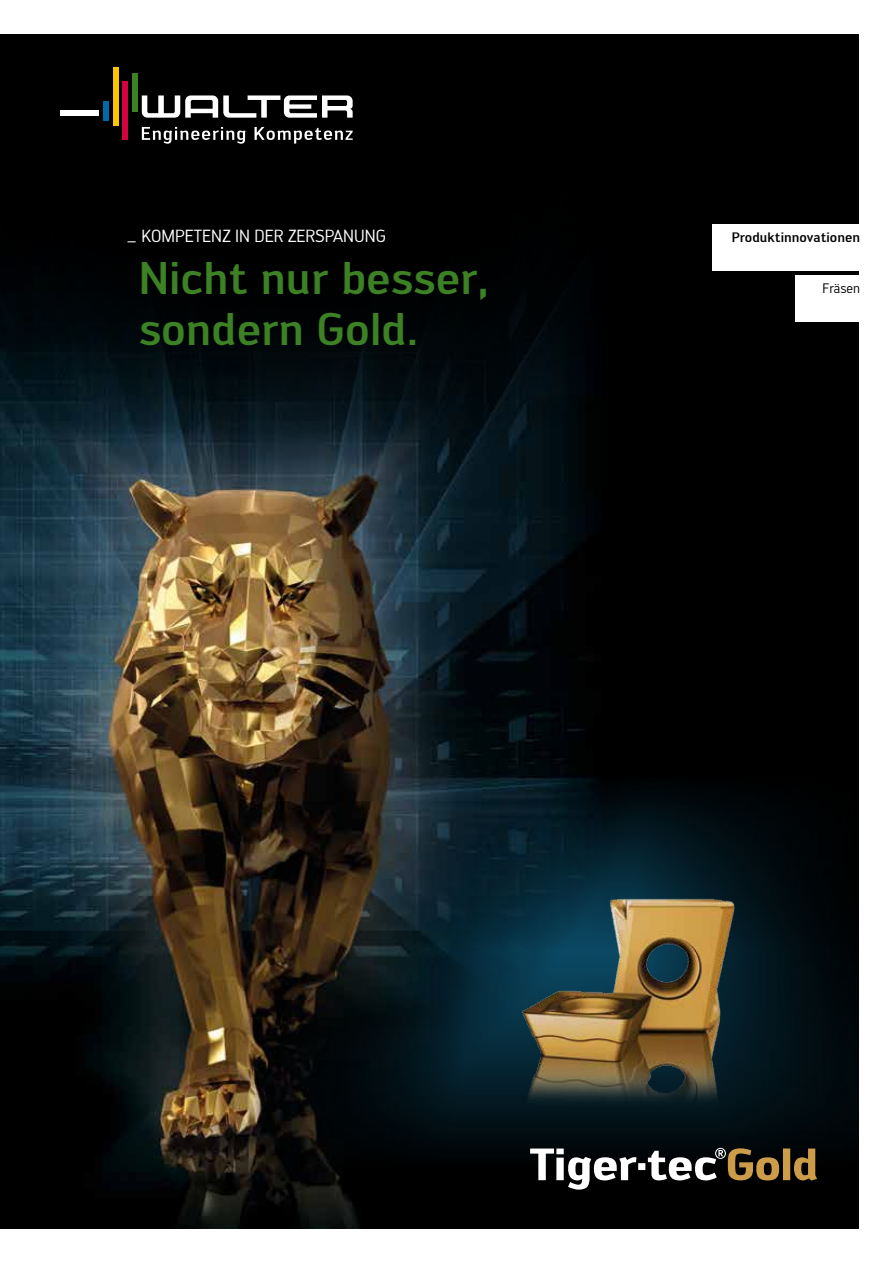
<style>
.page{position:relative;width:893px;height:1263px;background:#fff}
.page>*{position:absolute;margin:0;border:0;box-sizing:border-box;transform-origin:0 0}
.t1{font:500 45px/51px "Walter PRO";color:#3c8225}
.t2{font:17.25px "Walter PRO";color:#fff}
.t3{font:500 13.5px "Walter PRO";color:#000}
.t4{font:13.5px "Walter PRO";color:#000}
</style>
<div class="page">
<img style="left:0;top:34px;width:859px;height:1195px">
<svg style="left:0;top:34px;width:795px;height:434px;background:#020507"></svg>
<img style="left:239px;top:774px;width:620px;height:395px">
<div style="left:113px;top:68px;width:5px;height:58px;background:#fdc300"></div>
<div style="left:122px;top:82px;width:6px;height:58px;background:#d30240"></div>
<div style="left:132px;top:73px;width:6px;height:39px;background:#3c8225"></div>
<div style="left:60px;top:111px;width:39px;height:5px;background:#fff"></div>
<div style="left:103px;top:101px;width:6px;height:19px;background:#0069aa"></div>
<svg style="left:142px;top:95px;width:211px;height:23px"></svg>
<svg style="left:142px;top:127px;width:104px;height:17px"></svg>
<svg style="left:255px;top:127px;width:98px;height:17px;background:#424242"></svg>
<div style="left:713px;top:224px;width:180px;height:46px;background:#fff"></div>
<div style="left:795px;top:275px;width:98px;height:47px;background:#fff"></div>
<img style="left:478px;top:870px;width:333px;height:257px">
<svg style="left:530px;top:1148px;width:287px;height:41px"></svg>
<p class="t2" style="left:126px;top:225px;width:261px">_ KOMPETENZ IN DER ZERSPANUNG</p>
<p class="t1" style="left:139px;top:251px;width:352px">Nicht nur besser, sondern Gold.</p>
<p class="t3" style="left:732px;top:229px;width:130px">Produktinnovationen</p>
<p class="t4" style="left:822px;top:280px;width:39px">Fräsen</p>
</div>
